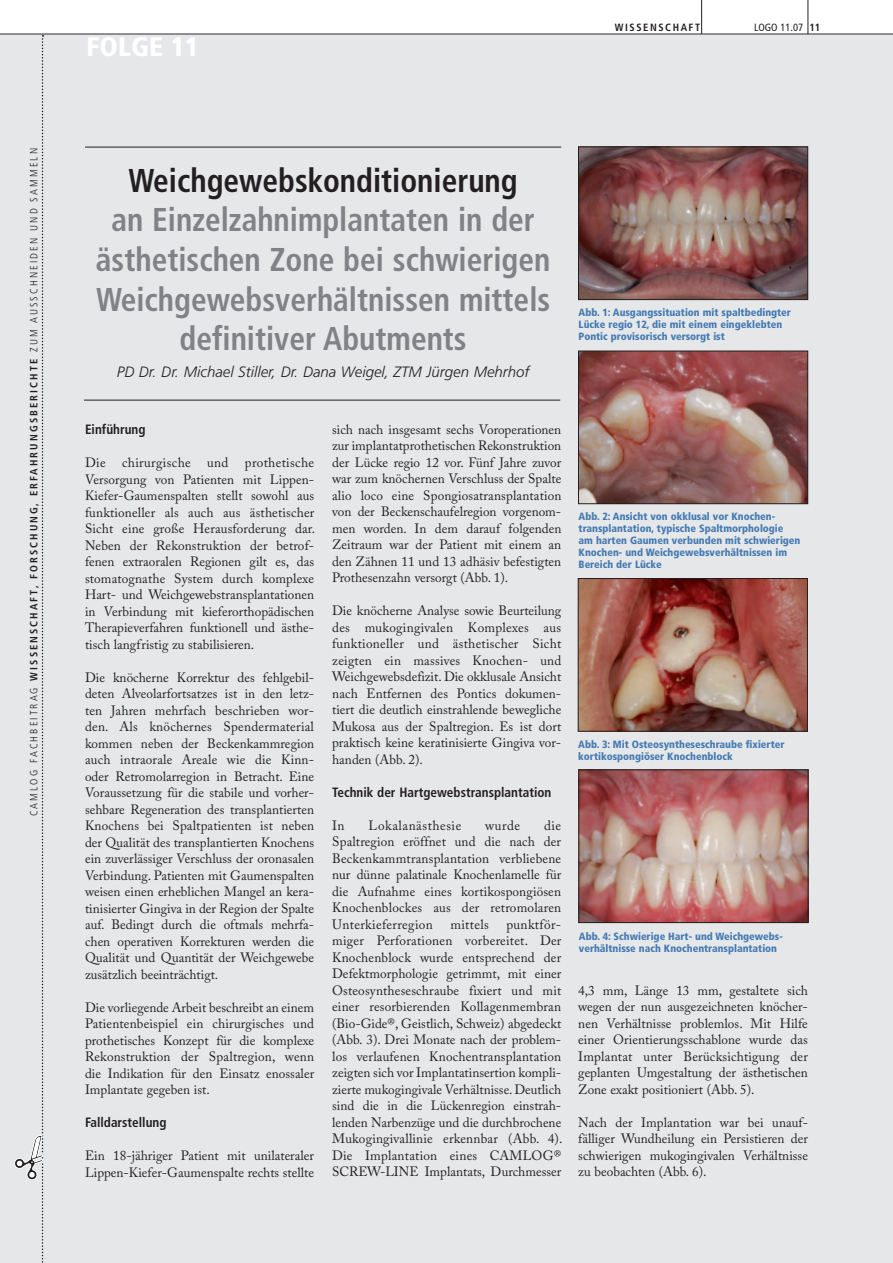
<style>
.page{position:relative;width:893px;height:1263px;background:#fff}
.page>*{position:absolute;margin:0;border:0;box-sizing:border-box;transform-origin:0 0}
.t1{font:700 condensed 33px/39.6px "Frutiger";color:#808285;text-align:center;scale:.95 1}
.t2{font:700 condensed 33px "Frutiger";color:#231f20;scale:.95 1}
.t3{font:900 condensed 27px "Frutiger";color:#fff}
.t4{font:italic 300 15px "Frutiger";color:#231f20}
.t5{font:13.5px/16.5px "Adobe Caslon Pro";color:#231f20;text-align:justify}
.t6{font:700 condensed 13.5px "Frutiger";color:#231f20}
.t7{font:13.5px "Adobe Caslon Pro";letter-spacing:.04em;color:#231f20}
.t8{font:13.5px "Adobe Caslon Pro";letter-spacing:.03em;color:#231f20}
.t9{font:900 condensed 10.5px/12px "Frutiger";color:#437ab2}
.t10{font:300 condensed 10.5px "Frutiger";letter-spacing:.2em;color:#231f20}
.t11{font:700 condensed 10.5px "Frutiger";color:#231f20}
.t12{font:condensed 10.5px "Frutiger";color:#231f20}
.s1{font-weight:700}
</style>
<div class="page">
<div style="left:0;top:34px;width:893px;height:1229px;background:#e6e7e9"></div>
<hr style="left:85px;top:147px;width:476px;height:1px;background:#231f20">
<hr style="left:84px;top:400px;width:476px;height:1px;background:#231f20">
<img style="left:580px;top:149px;width:226px;height:149px">
<div style="left:578px;top:147px;width:230px;height:153px;border:1px solid #231f20"></div>
<img style="left:580px;top:353px;width:226px;height:149px">
<div style="left:578px;top:351px;width:230px;height:153px;border:1px solid #231f20"></div>
<img style="left:580px;top:580px;width:226px;height:149px">
<div style="left:578px;top:578px;width:230px;height:153px;border:1px solid #231f20"></div>
<img style="left:581px;top:772px;width:225px;height:149px">
<div style="left:579px;top:770px;width:229px;height:153px;border:1px solid #231f20"></div>
<svg style="left:15px;top:35px;width:29px;height:1228px"></svg>
<hr style="left:701px;top:0;width:1px;height:34px;background:#231f20">
<hr style="left:808px;top:0;width:1px;height:34px;background:#231f20">
<hr style="left:0;top:34px;width:893px;height:1px;background:#231f20">
<p class="t10" style="left:28px;top:816px;width:670px;rotate:-90deg">Camlog Fac hbeitrag <span class="s1">Wissenschaft, Forschung, E rfahrungsberichte</span> zum aussc hneiden und sammeln</p>
<h2 class="t3" style="left:87px;top:30px;width:114px">FOLGE 11</h2>
<p class="t11" style="left:615px;top:21px;width:19px">WISSENSCHAFT</p>
<p class="t11" style="left:809px;top:21px;width:12px">11</p>
<p class="t12" style="left:754px;top:21px;width:51px">LOGO 11.07</p>
<h1 class="t2" style="left:129px;top:161px;width:411px">Weichgewebskonditionierung</h1>
<h1 class="t1" style="left:96px;top:200px;width:480px">an Einzelzahnimplantaten in der ästhetischen Zone bei schwierigen<br>Weichgewebsverhältnissen mittels definitiver Abutments</h1>
<p class="t4" style="left:117px;top:363px;width:414px">PD Dr. Dr. Michael Stiller, Dr. Dana Weigel, ZTM Jürgen Mehrhof</p>
<p class="t9" style="left:579px;top:306px;width:214px">Abb. 1: Ausgangssituation mit spaltbedingter<br>Lücke regio 12, die mit einem eingeklebten<br>Pontic provisorisch versorgt ist</p>
<p class="t6" style="left:85px;top:422px;width:62px">Einführung</p>
<p class="t5" style="left:85px;top:454px;width:231px">Die chirurgische und prothetische Versorgung von Patienten mit Lippen-Kiefer-Gaumenspalten stellt sowohl aus funktioneller als auch aus ästhetischer Sicht eine große Herausforderung dar.<br>Neben der Rekonstruktion der betrof&shy;fenen extraoralen Regionen gilt es, das stomatognathe System durch komplexe Hart- und Weichgewebstransplantationen in Verbindung mit kieferorthopädischen Therapieverfahren funktionell und ästhe&shy;tisch langfristig zu stabilisieren.</p>
<p class="t5" style="left:85px;top:669px;width:231px">Die knöcherne Korrektur des fehlgebil&shy;deten Alveolarfortsatzes ist in den letz&shy;ten Jahren mehrfach beschrieben wor&shy;den. Als knöchernes Spendermaterial kommen neben der Beckenkammregion auch intraorale Areale wie die Kinn&shy;oder Retromolarregion in Betracht. Eine Voraussetzung für die stabile und vorher&shy;sehbare Regeneration des transplantierten Knochens bei Spaltpatienten ist neben der Qualität des transplantierten Knochens ein zuverlässiger Verschluss der oronasalen Verbindung. Patienten mit Gaumenspalten weisen einen erheblichen Mangel an kera&shy;tinisierter Gingiva in der Region der Spalte auf. Bedingt durch die oftmals mehrfa&shy;chen operativen Korrekturen werden die Qualität und Quantität der Weichgewebe zusätzlich beeinträchtigt.</p>
<p class="t5" style="left:85px;top:999px;width:231px">Die vorliegende Arbeit beschreibt an einem Patientenbeispiel ein chirurgisches und prothetisches Konzept für die komplexe Rekonstruktion der Spaltregion, wenn die Indikation für den Einsatz enossaler Implantate gegeben ist.</p>
<p class="t6" style="left:85px;top:1114px;width:83px">Falldarstellung</p>
<p class="t5" style="left:85px;top:1147px;width:231px">Ein 18-jähriger Patient mit unilateraler<br>Lippen-Kiefer-Gaumenspalte rechts stellte</p>
<p class="t5" style="left:332px;top:421px;width:231px">sich nach insgesamt sechs Voroperationen zur implantatprothetischen Rekonstruktion der Lücke regio 12 vor. Fünf Jahre zuvor war zum knöchernen Verschluss der Spalte alio loco eine Spongiosatransplantation von der Beckenschaufelregion vorgenom&shy;men worden. In dem darauf folgenden Zeitraum war der Patient mit einem an den Zähnen 11 und 13 adhäsiv befestigten Prothesenzahn versorgt (Abb. 1).</p>
<p class="t5" style="left:332px;top:602px;width:231px">Die knöcherne Analyse sowie Beurteilung des mukogingivalen Komplexes aus funktioneller und ästhetischer Sicht zeigten ein massives Knochen- und Weichgewebsdefizit. Die okklusale Ansicht nach Entfernen des Pontics dokumen&shy;tiert die deutlich einstrahlende bewegliche Mukosa aus der Spaltregion. Es ist dort praktisch keine keratinisierte Gingiva vor&shy;handen (Abb. 2).</p>
<p class="t6" style="left:332px;top:784px;width:221px">Technik der Hartgewebstransplantation</p>
<p class="t5" style="left:332px;top:817px;width:14px">In</p>
<p class="t7" style="left:369px;top:817px;width:94px">Lokalanästhesie</p>
<p class="t5" style="left:485px;top:817px;width:36px">wurde</p>
<p class="t5" style="left:332px;top:817px;width:231px;text-indent:212px">die Spaltregion eröffnet und die nach der Beckenkammtransplantation verbliebene nur dünne palatinale Knochenlamelle für die Aufnahme eines kortikospongiösen Knochenblockes aus der retromolaren Unterkieferregion</p>
<p class="t5" style="left:332px;top:916px;width:232px;text-indent:174px">punktför&shy;miger Perforationen vorbereitet. Der Knochenblock wurde entsprechend der Defektmorphologie getrimmt, mit einer Osteosyntheseschraube fixiert und mit einer resorbierenden Kollagenmembran (Bio-Gide®, Geistlich, Schweiz) abgedeckt (Abb. 3). Drei Monate nach der problem&shy;los verlaufenen Knochentransplantation zeigten sich vor Implantatinsertion kompli&shy;zierte mukogingivale Verhältnisse. Deutlich sind die in die Lückenregion einstrah&shy;lenden Narbenzüge und die durchbrochene Mukogingivallinie erkennbar (Abb. 4).<br>Die Implantation eines CAMLOG® SCREW-LINE Implantats, Durchmesser</p>
<p class="t8" style="left:450px;top:916px;width:40px">mittels</p>
<p class="t9" style="left:579px;top:511px;width:223px">Abb. 2: Ansicht von okklusal vor Knochen&shy;transplantation, typische Spaltmorphologie am harten Gaumen verbunden mit schwierigen Knochen- und Weichgewebsverhältnissen im Bereich der Lücke</p>
<p class="t9" style="left:578px;top:738px;width:208px">Abb. 3: Mit Osteosyntheseschraube fixierter kortikospongiöser Knochenblock</p>
<p class="t9" style="left:579px;top:930px;width:205px">Abb. 4: Schwierige Hart- und Weichgewebs&shy;verhältnisse nach Knochentransplantation</p>
<p class="t5" style="left:578px;top:982px;width:231px">4,3 mm, Länge 13 mm, gestaltete sich wegen der nun ausgezeichneten knöcher&shy;nen Verhältnisse problemlos. Mit Hilfe einer Orientierungsschablone wurde das Implantat unter Berücksichtigung der geplanten Umgestaltung der ästhetischen Zone exakt positioniert (Abb. 5).</p>
<p class="t5" style="left:578px;top:1114px;width:231px">Nach der Implantation war bei unauf&shy;fälliger Wundheilung ein Persistieren der schwierigen mukogingivalen Verhältnisse zu beobachten (Abb. 6).</p>
</div>
